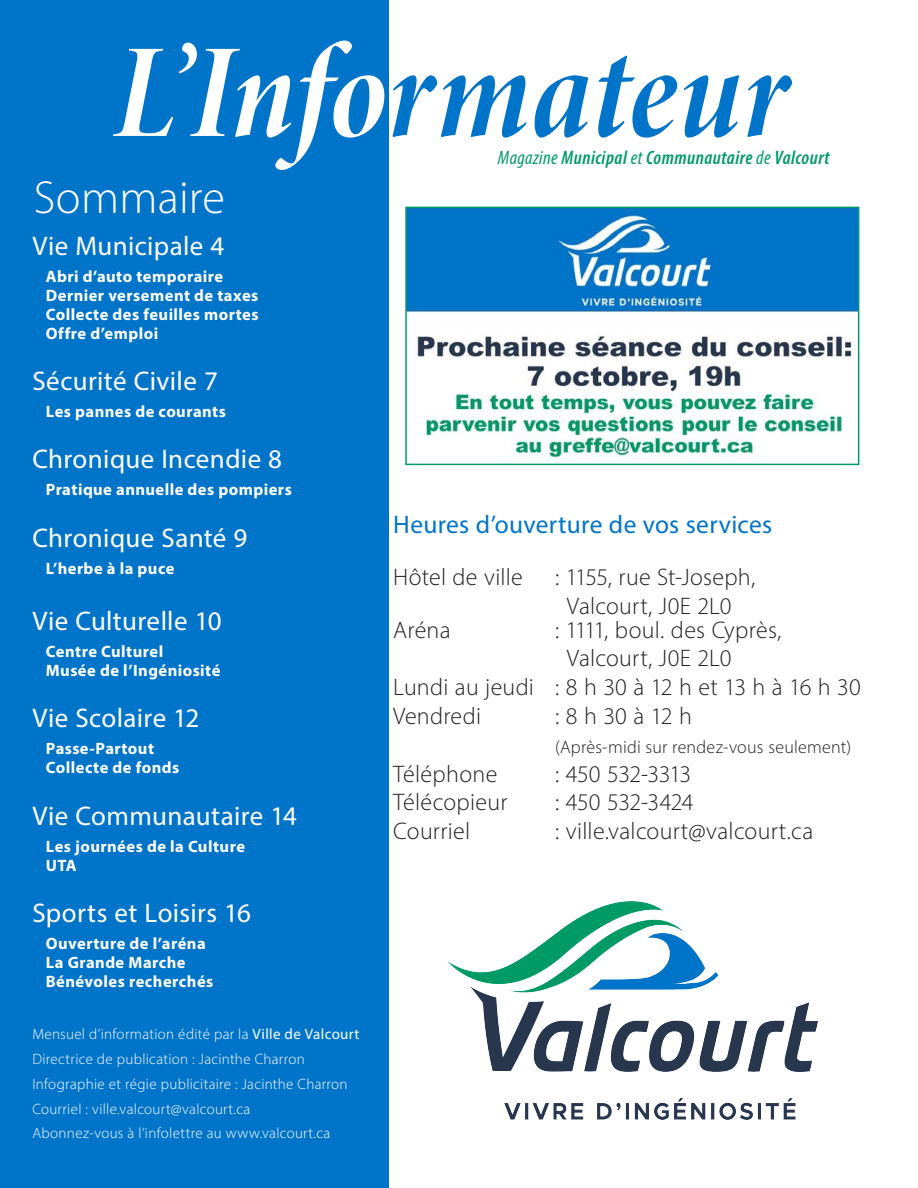
<style>
.page{position:relative;width:918px;height:1188px;background:#fff}
.page>*{position:absolute;margin:0;border:0;box-sizing:border-box;transform-origin:0 0}
.t1{font:136.5px "Minion Pro Bold Cn It Disp";letter-spacing:.005em;color:#0074c9}
.t2{font:300 46.5px "Myriad Pro";letter-spacing:.005em;color:#fff}
.Titre_article_petit{font:27px "Myriad Pro";letter-spacing:.015em;color:#fff}
.Corps_de_texte_10_5{font:25.5px "Myriad Pro";letter-spacing:.01em;color:#0074c9}
.Corps_de_texte_10_5-2{font:300 24px/28.8px "Myriad Pro";letter-spacing:.01em;color:#231f20;text-align:center}
.Corps_de_texte_10_5-3{font:300 24px "Myriad Pro";letter-spacing:-.02em;color:#231f20}
.t3{font:italic 600 condensed 19.5px "Myriad Pro";letter-spacing:.025em;color:#009a66}
.Corps_de_texte_10_5-4{font:300 18px "Myriad Pro";letter-spacing:.01em;color:#231f20}
.Corps_de_texte_10_5-5{font:700 16.5px "Myriad Pro";letter-spacing:.025em;color:#fff}
.Sommaire{font:300 15px "Myriad Pro";letter-spacing:.02em;color:#fff}
.s1{color:#fff}
.s2{font-weight:400}
</style>
<div class="page">
<div style="left:0;top:0;width:389px;height:1188px;background:#0074c9"></div>
<img style="left:408px;top:210px;width:448px;height:251px">
<div style="left:405px;top:207px;width:454px;height:258px;border:2px solid #009a66"></div>
<img style="left:448px;top:902px;width:369px;height:218px">
<p class="t1" style="left:114px;top:2px;width:676px"><span class="s1">L’Info</span>rmateur</p>
<p class="t3" style="left:498px;top:145px;width:333px"><span class="s2">Magazine</span> Municipal <span class="s2">et</span> Communautaire <span class="s2">de</span> Valcourt</p>
<p class="t2" style="left:34px;top:170px;width:193px">Sommaire</p>
<p class="Titre_article_petit" style="left:32px;top:229px;width:194px">Vie Municipale 4</p>
<p class="Corps_de_texte_10_5-5" style="left:46px;top:266px;width:179px">Abri d’auto temporaire</p>
<p class="Corps_de_texte_10_5-5" style="left:46px;top:285px;width:214px">Dernier versement de taxes</p>
<p class="Corps_de_texte_10_5-5" style="left:46px;top:303px;width:214px">Collecte des feuilles mortes</p>
<p class="Corps_de_texte_10_5-5" style="left:46px;top:322px;width:114px">Offre d’emploi</p>
<p class="Titre_article_petit" style="left:32px;top:364px;width:187px">Sécurité Civile 7</p>
<p class="Corps_de_texte_10_5-5" style="left:46px;top:401px;width:182px">Les pannes de courants</p>
<p class="Titre_article_petit" style="left:32px;top:443px;width:251px">Chronique Incendie 8</p>
<p class="Corps_de_texte_10_5-5" style="left:46px;top:479px;width:248px">Pratique annuelle des pompiers</p>
<p class="Titre_article_petit" style="left:32px;top:521px;width:217px">Chronique Santé 9</p>
<p class="Corps_de_texte_10_5-5" style="left:46px;top:557px;width:130px">L’herbe à la puce</p>
<p class="Titre_article_petit" style="left:32px;top:605px;width:191px">Vie Culturelle 10</p>
<p class="Corps_de_texte_10_5-5" style="left:46px;top:641px;width:119px">Centre Culturel</p>
<p class="Corps_de_texte_10_5-5" style="left:46px;top:660px;width:176px">Musée de l’Ingéniosité</p>
<p class="Titre_article_petit" style="left:32px;top:702px;width:169px">Vie Scolaire 12</p>
<p class="Corps_de_texte_10_5-5" style="left:46px;top:738px;width:110px">Passe-Partout</p>
<p class="Corps_de_texte_10_5-5" style="left:46px;top:757px;width:135px">Collecte de fonds</p>
<p class="Titre_article_petit" style="left:32px;top:799px;width:266px">Vie Communautaire 14</p>
<p class="Corps_de_texte_10_5-5" style="left:46px;top:835px;width:201px">Les journées de la Culture</p>
<p class="Corps_de_texte_10_5-5" style="left:46px;top:854px;width:32px">UTA</p>
<p class="Titre_article_petit" style="left:32px;top:896px;width:220px">Sports et Loisirs 16</p>
<p class="Corps_de_texte_10_5-5" style="left:46px;top:933px;width:161px">Ouverture de l’aréna</p>
<p class="Corps_de_texte_10_5-5" style="left:46px;top:951px;width:141px">La Grande Marche</p>
<p class="Corps_de_texte_10_5-5" style="left:46px;top:970px;width:169px">Bénévoles recherchés</p>
<p class="Sommaire" style="left:32px;top:1025px;width:329px">Mensuel d’information édité par la <span class="s2">Ville de Valcourt</span></p>
<p class="Sommaire" style="left:32px;top:1050px;width:274px">Directrice de publication : Jacinthe Charron</p>
<p class="Sommaire" style="left:32px;top:1075px;width:317px">Infographie et régie publicitaire : Jacinthe Charron</p>
<p class="Sommaire" style="left:32px;top:1100px;width:220px">Courriel : ville.valcourt@valcourt.ca</p>
<p class="Sommaire" style="left:32px;top:1124px;width:300px">Abonnez-vous à l’infolettre au www.valcourt.ca</p>
<p class="Corps_de_texte_10_5" style="left:393px;top:509px;width:380px">Heures d’ouverture de vos services</p>
<p class="Corps_de_texte_10_5-2" style="left:393px;top:563px;width:131px">Hôtel de ville</p>
<p class="Corps_de_texte_10_5-2" style="left:555px;top:563px;width:201px">: 1155, rue St-Joseph,<br>Valcourt, J0E 2L0</p>
<p class="Corps_de_texte_10_5-2" style="left:393px;top:615px;width:59px">Aréna</p>
<p class="Corps_de_texte_10_5-2" style="left:567px;top:615px;width:216px;text-align:left;text-indent:-12px">: 1111, boul. des Cyprès,<br>Valcourt, J0E 2L0</p>
<p class="Corps_de_texte_10_5-2" style="left:393px;top:673px;width:469px">Lundi au jeudi : 8 h 30 à 12 h et 13 h à 16 h 30</p>
<p class="Corps_de_texte_10_5-2" style="left:393px;top:701px;width:89px">Vendredi</p>
<p class="Corps_de_texte_10_5-2" style="left:555px;top:701px;width:138px">: 8 h 30 à 12 h</p>
<p class="Corps_de_texte_10_5-4" style="left:555px;top:736px;width:298px">(Après-midi sur rendez-vous seulement)</p>
<p class="Corps_de_texte_10_5-2" style="left:393px;top:759px;width:106px">Téléphone</p>
<p class="Corps_de_texte_10_5-3" style="left:555px;top:759px;width:138px">: 450 532-3313</p>
<p class="Corps_de_texte_10_5-2" style="left:393px;top:788px;width:116px">Télécopieur</p>
<p class="Corps_de_texte_10_5-3" style="left:555px;top:788px;width:140px">: 450 532-3424</p>
<p class="Corps_de_texte_10_5-2" style="left:393px;top:817px;width:79px">Courriel</p>
<p class="Corps_de_texte_10_5-2" style="left:555px;top:817px;width:260px">: ville.valcourt@valcourt.ca</p>
</div>
